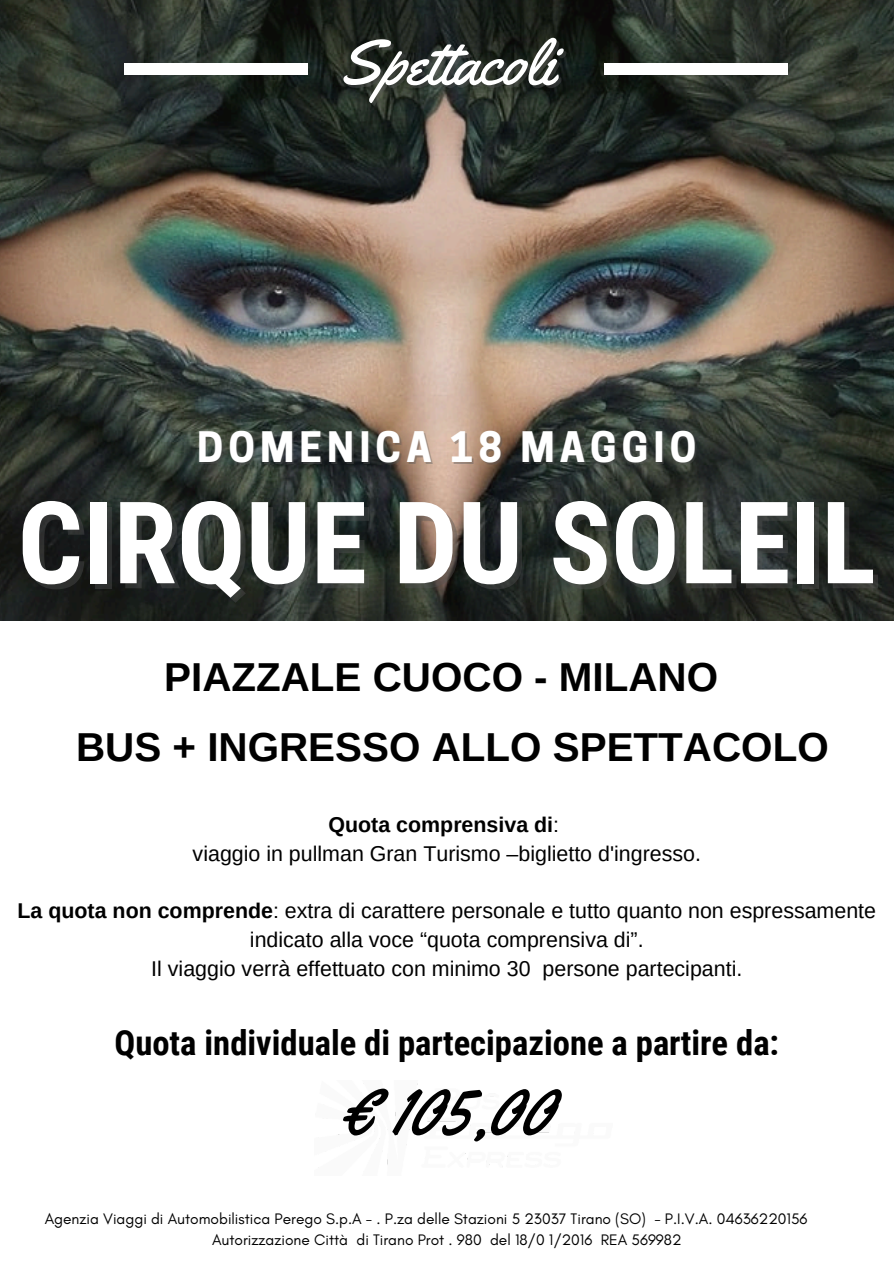
<style>
.page{position:relative;width:894px;height:1264px;background:#fff}
.page>*{position:absolute;margin:0;border:0;box-sizing:border-box;transform-origin:0 0}
.t1{font:700 114px "Roboto Condensed";color:#fff}
.t2{font:75px "Yellowtail";color:#000}
.t3{font:63.15px "Yellowtail";color:#fff}
.t4{font:700 40.35px/69.9px "Arimo";color:#000;text-align:center}
.t5{font:700 39.45px "Cooper Hewitt";letter-spacing:.13em;color:#fff}
.t6{font:700 34.65px "Roboto Condensed";color:#000}
.t7{font:21.45px/28.7px "Arimo";color:#000;text-align:center}
.t8{font:15.45px "Glacial Indifference";color:#000}
.s1{font-weight:700}
</style>
<div class="page">
<img style="left:0;top:0;width:893px;height:621px">
<div style="left:125px;top:63px;width:183px;height:12px;background:#fff"></div>
<div style="left:604px;top:63px;width:183px;height:12px;background:#fff"></div>
<p class="t3" style="left:339px;top:23px;width:217px">Spet acoli</p>
<h3 class="t5" style="left:197px;top:433px;width:500px">DOMENICA 18 MAGGIO</h3>
<p class="t1" style="left:18px;top:477px;width:859px">CIRQUE DU SOLEIL</p>
<h6 class="t4" style="left:76px;top:642px;width:754px">PIAZZALE CUOCO - MILANO<br>BUS + INGRESSO ALLO SPETTACOLO</h6>
<h6 class="t7" style="left:192px;top:810px;width:509px"><span class="s1">Quota comprensiva di</span>:<br>viaggio in pullman Gran Turismo –biglietto d'ingresso.</h6>
<h5 class="t7" style="left:18px;top:896px;width:859px"><span class="s1">La quota non comprende</span>: extra di carattere personale e tutto quanto non espressamente indicato alla voce “quota comprensiva di”.<br>Il viaggio verrà effettuato con minimo 30 persone partecipanti.</h5>
<h1 class="t6" style="left:114px;top:1022px;width:666px">Quota individuale di partecipazione a partire da:</h1>
<h4 class="t2" style="left:340px;top:1061px;width:214px">€ 105,00</h4>
<h2 class="t8" style="left:45px;top:1208px;width:764px">Agenzia Viaggi di Automobilistica Perego S.p.A - . P.za delle Stazioni 5 23037 Tirano (SO) - P.I.V.A. 04636220156</h2>
<p class="t8" style="left:212px;top:1230px;width:471px">Autorizzazione Città di Tirano Prot . 980 del 18/0 1/2016 REA 569982</p>
</div>
